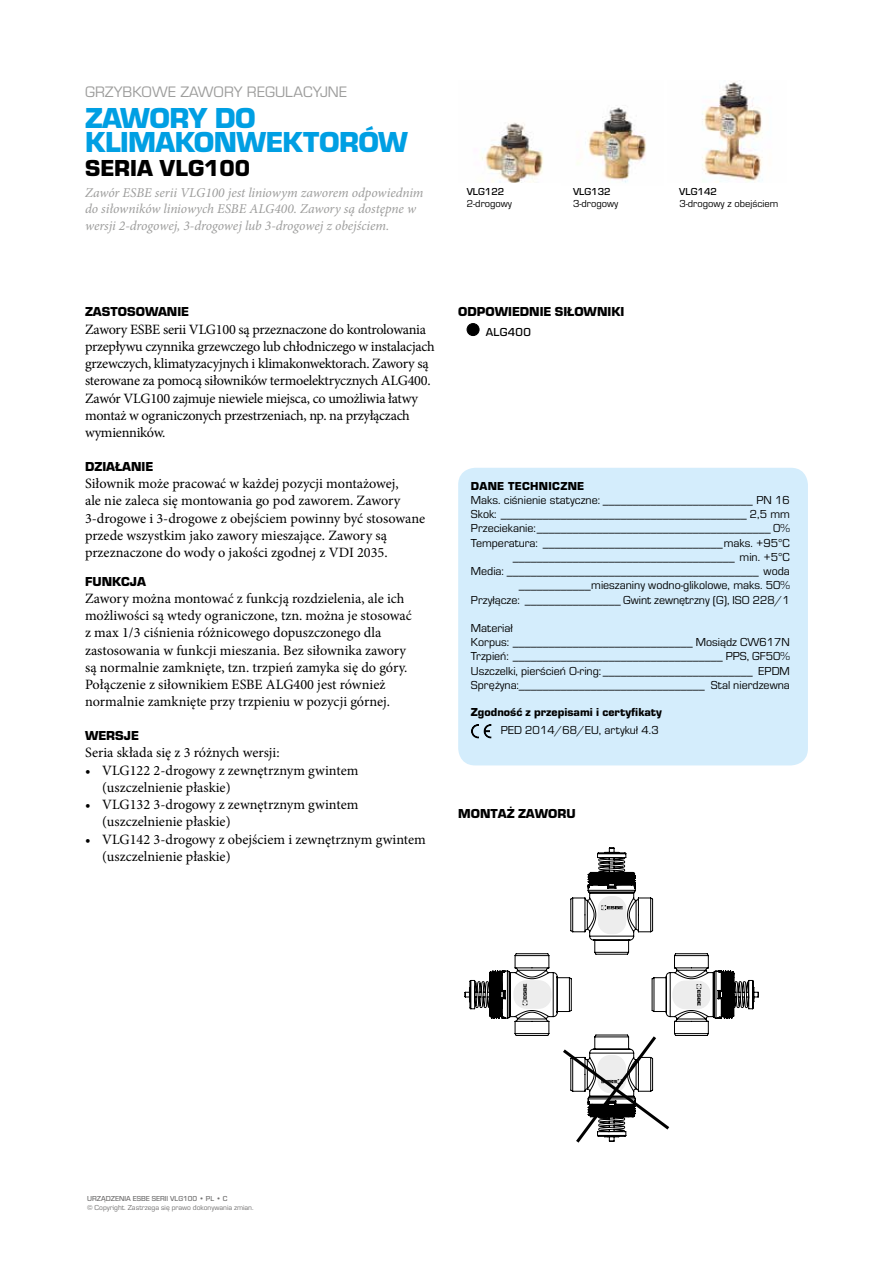
<style>
.page{position:relative;width:893px;height:1263px;background:#fff}
.page>*{position:absolute;margin:0;border:0;box-sizing:border-box;transform-origin:0 0}
.t1{font:700 30px/24px "ESBE Eurostile";letter-spacing:-.02em;color:#009fe3}
.t2{font:700 24px "ESBE Eurostile";color:#000}
.t3{font:15.75px "ESBE Eurostile";color:#9d9d9c}
.t4{font:14.25px/17.2px "Minion Pro";letter-spacing:-.005em;color:#000}
.t5{font:italic 13.5px/16.5px "Minion Pro";letter-spacing:-.005em;color:#9d9d9c}
.t6{font:700 13.5px "ESBE Eurostile";color:#000}
.t7{font:12px/14.2px "ESBE Eurostile";color:#000;text-align:right}
.t8{font:700 12px "ESBE Eurostile";color:#000}
.t9{font:700 12px "ESBE Eurostile";letter-spacing:.025em;color:#000}
.t10{font:500 12px "ESBE Eurostile";letter-spacing:.025em;color:#000}
.t11{font:10.5px "ESBE Eurostile";color:#000}
.t12{font:500 10.5px "ESBE Eurostile";color:#000}
.t13{font:7.5px "ESBE Eurostile";color:#706f6f}
.t14{font:500 7.5px "ESBE Eurostile";color:#706f6f}
</style>
<div class="page">
<img style="left:481px;top:122px;width:62px;height:61px">
<img style="left:702px;top:81px;width:61px;height:102px">
<img style="left:577px;top:105px;width:69px;height:78px">
<div style="left:458px;top:468px;width:350px;height:297px;background:#d4edfc;border-radius:17px"></div>
<svg style="left:465px;top:847px;width:294px;height:296px"></svg>
<div style="left:467px;top:324px;width:12px;height:12px;background:#000;border-radius:50%"></div>
<div style="left:467px;top:323px;width:12px;height:13px;border:1px solid #000;border-radius:50%"></div>
<svg style="left:471px;top:724px;width:21px;height:14px"></svg>
<p class="t3" style="left:85px;top:83px;width:264px">GRZYBKOWE ZAWORY REGULACYJNE</p>
<h1 class="t1" style="left:85px;top:107px;width:325px">ZAWORY DO<br>KLIMAKONWEKTORÓW</h1>
<h2 class="t2" style="left:85px;top:155px;width:167px">SERIA VLG100</h2>
<p class="t5" style="left:85px;top:184px;width:340px">Zawór ESBE serii VLG100 jest liniowym zaworem odpowiednim do siłowników liniowych ESBE ALG400. Zawory są dostępne w wersji 2-drogowej, 3-drogowej lub 3-drogowej z obejściem.</p>
<p class="t12" style="left:467px;top:186px;width:39px">VLG122</p>
<p class="t12" style="left:573px;top:186px;width:39px">VLG132</p>
<p class="t12" style="left:679px;top:186px;width:39px">VLG142</p>
<p class="t11" style="left:467px;top:198px;width:47px">2-drogowy</p>
<p class="t11" style="left:573px;top:198px;width:47px">3-drogowy</p>
<p class="t11" style="left:679px;top:198px;width:100px">3-drogowy z obejściem</p>
<p class="t6" style="left:85px;top:304px;width:106px">ZASTOSOWANIE</p>
<p class="t6" style="left:458px;top:304px;width:168px">ODPOWIEDNIE SIŁOWNIKI</p>
<p class="t4" style="left:85px;top:320px;width:351px">Zawory ESBE serii VLG100 są przeznaczone do kontrolowania przepływu czynnika grzewczego lub chłodniczego w instalacjach grzewczych, klimatyzacyjnych i klimakonwektorach. Zawory są sterowane za pomocą siłowników termoelektrycznych ALG400.<br>Zawór VLG100 zajmuje niewiele miejsca, co umożliwia łatwy montaż w ograniczonych przestrzeniach, np. na przyłączach wymienników.</p>
<p class="t6" style="left:85px;top:459px;width:70px">DZIAŁANIE</p>
<p class="t4" style="left:85px;top:475px;width:342px">Siłownik może pracować w każdej pozycji montażowej,<br>ale nie zaleca się montowania go pod zaworem. Zawory 3-drogowe i 3-drogowe z obejściem powinny być stosowane przede wszystkim jako zawory mieszające. Zawory są przeznaczone do wody o jakości zgodnej z VDI 2035.</p>
<p class="t6" style="left:85px;top:574px;width:62px">FUNKCJA</p>
<p class="t4" style="left:85px;top:590px;width:328px">Zawory można montować z funkcją rozdzielenia, ale ich możliwości są wtedy ograniczone, tzn. można je stosować z max 1/3 ciśnienia różnicowego dopuszczonego dla zastosowania w funkcji mieszania. Bez siłownika zawory są normalnie zamknięte, tzn. trzpień zamyka się do góry.<br>Połączenie z siłownikiem ESBE ALG400 jest również normalnie zamknięte przy trzpieniu w pozycji górnej.</p>
<p class="t6" style="left:85px;top:728px;width:55px">WERSJE</p>
<p class="t4" style="left:85px;top:744px;width:196px">Seria składa się z 3 różnych wersji:</p>
<p class="t4" style="left:102px;top:761px;width:258px;text-indent:-17px">• VLG122 2-drogowy z zewnętrznym gwintem (uszczelnienie płaskie)</p>
<p class="t4" style="left:102px;top:796px;width:258px;text-indent:-17px">• VLG132 3-drogowy z zewnętrznym gwintem (uszczelnienie płaskie)</p>
<p class="t4" style="left:102px;top:830px;width:325px;text-indent:-17px">• VLG142 3-drogowy z obejściem i zewnętrznym gwintem (uszczelnienie płaskie)</p>
<p class="t10" style="left:486px;top:325px;width:47px">ALG400</p>
<p class="t9" style="left:471px;top:479px;width:115px">DANE TECHNICZNE</p>
<p class="t7" style="left:471px;top:493px;width:320px">Maks. ciśnienie statyczne: _________________________ PN 16<br>Skok: _________________________________________ 2,5 mm Przeciekanie:_______________________________________ 0% Temperatura: ______________________________maks. +95°C _____________________________________ min. +5°C<br>Media: __________________________________________ woda ____________mieszaniny wodno-glikolowe, maks. 50% Przyłącze: ________________ Gwint zewnętrzny (G), ISO 228/1</p>
<p class="t7" style="left:471px;top:621px;width:320px;text-align:left">Materiał<br>Korpus: ______________________________ Mosiądz CW617N Trzpień: ___________________________________ PPS, GF50% Uszczelki, pierścień O-ring: _________________________ EPDM Sprężyna:_______________________________ Stal nierdzewna</p>
<p class="t8" style="left:471px;top:705px;width:193px">Zgodność z przepisami i certyfikaty</p>
<p class="t7" style="left:501px;top:723px;width:159px">PED 2014/68/EU, artykuł 4.3</p>
<p class="t6" style="left:458px;top:806px;width:119px">MONTAŻ ZAWORU</p>
<p class="t14" style="left:87px;top:1194px;width:142px">URZĄDZENIA ESBE SERII VLG100 • PL • C</p>
<p class="t13" style="left:87px;top:1203px;width:168px">© Copyright. Zastrzega się prawo dokonywania zmian.</p>
</div>
